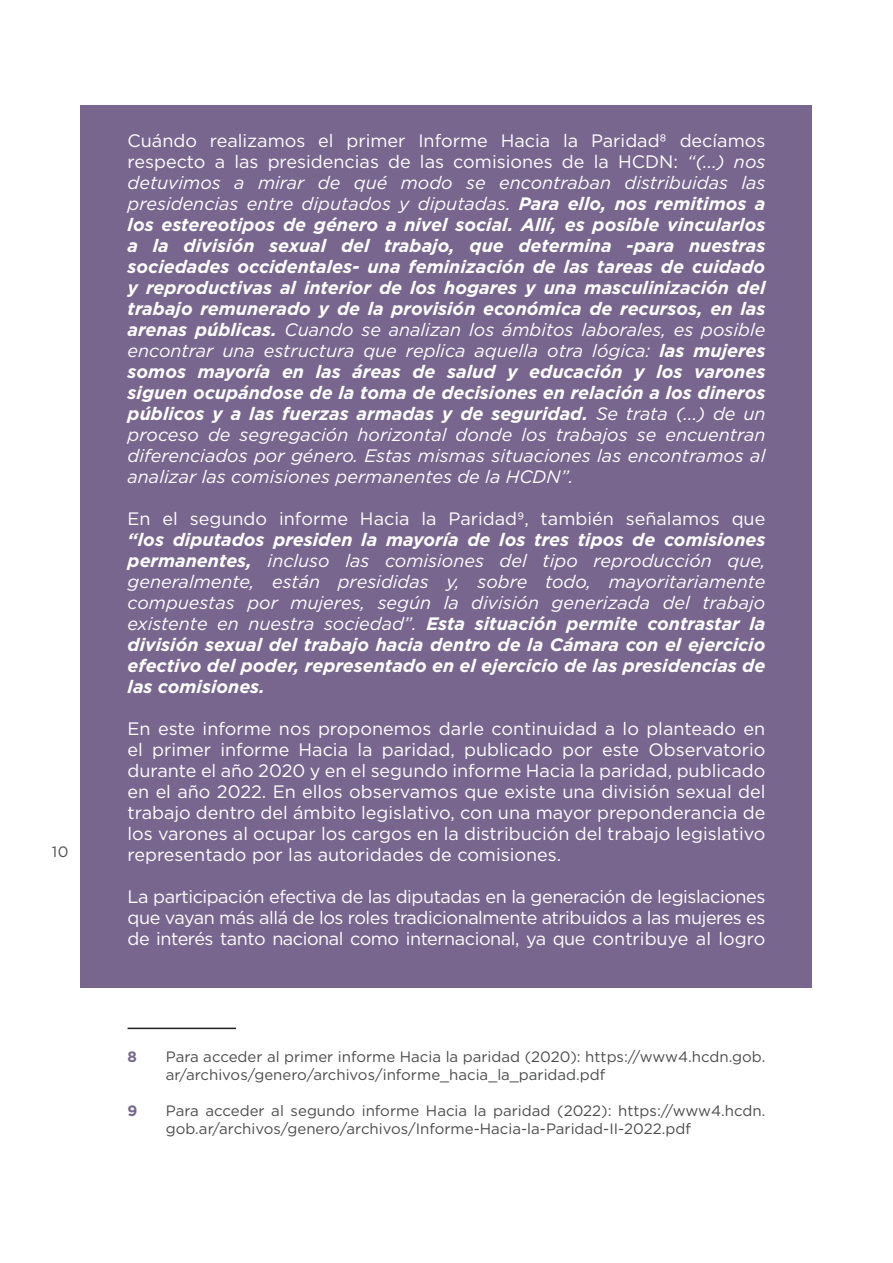
<style>
.page{position:relative;width:893px;height:1263px;background:#fff}
.page>*{position:absolute;margin:0;border:0;box-sizing:border-box;transform-origin:0 0}
.texto_va{font:italic 700 18px/21px "Gotham";color:#fff;text-align:justify}
.texto_va-2{font:18px/21px "Gotham";color:#fff;text-align:justify}
.texto_va-3{font:15px/18px "Gotham";color:#4b4c4d}
.titulos{font:700 15px "Gotham";color:#78668f}
.s1{font-weight:400;font-style:normal}
.s2{font-weight:400}
</style>
<div class="page">
<div style="left:81px;top:105px;width:731px;height:882px;background:#78668f"></div>
<hr style="left:128px;top:1028px;width:108px;height:1px;background:#231f20">
<p class="texto_va-3" style="left:52px;top:842px;width:18px">10</p>
<p class="texto_va" style="left:128px;top:130px;width:639px"><span class="s1">Cuándo realizamos el primer Informe Hacia la Paridad8 decíamos respecto a las presidencias de las comisiones de la HCDN:</span> <span class="s2">“(...) nos detuvimos a mirar de qué modo se encontraban distribuidas las presidencias entre diputados y diputadas.</span> Para ello, nos remitimos a los estereotipos de género a nivel social. Allí, es posible vincularlos a la división sexual del trabajo, que determina -para nuestras sociedades occidentales- una feminización de las tareas de cuidado y reproductivas al interior de los hogares y una masculinización del trabajo remunerado y de la provisión económica de recursos, en las arenas públicas. <span class="s2">Cuando se analizan los ámbitos laborales, es posible encontrar una estructura que replica aquella otra lógica:</span> las mujeres somos mayoría en las áreas de salud y educación y los varones siguen ocupándose de la toma de decisiones en relación a los dineros públicos y a las fuerzas armadas y de seguridad. <span class="s2">Se trata (...) de un proceso de segregación horizontal donde los trabajos se encuentran diferenciados por género. Estas mismas situaciones las encontramos al analizar las comisiones permanentes de la HCDN”.</span></p>
<p class="texto_va" style="left:128px;top:508px;width:639px"><span class="s1">En el segundo informe Hacia la Paridad9, también señalamos que </span>“los diputados presiden la mayoría de los tres tipos de comisiones permanentes, <span class="s2">incluso las comisiones del tipo reproducción que, generalmente, están presididas y, sobre todo, mayoritariamente compuestas por mujeres, según la división generizada del trabajo existente en nuestra sociedad”.</span> Esta situación permite contrastar la división sexual del trabajo hacia dentro de la Cámara con el ejercicio efectivo del poder, representado en el ejercicio de las presidencias de las comisiones.</p>
<p class="texto_va-2" style="left:128px;top:718px;width:639px">En este informe nos proponemos darle continuidad a lo planteado en el primer informe Hacia la paridad, publicado por este Observatorio durante el año 2020 y en el segundo informe Hacia la paridad, publicado en el año 2022. En ellos observamos que existe una división sexual del trabajo dentro del ámbito legislativo, con una mayor preponderancia de los varones al ocupar los cargos en la distribución del trabajo legislativo representado por las autoridades de comisiones.</p>
<p class="texto_va-2" style="left:128px;top:886px;width:639px">La participación efectiva de las diputadas en la generación de legislaciones que vayan más allá de los roles tradicionalmente atribuidos a las mujeres es de interés tanto nacional como internacional, ya que contribuye al logro</p>
<p class="titulos" style="left:128px;top:1046px;width:11px">8</p>
<p class="titulos" style="left:128px;top:1100px;width:11px">9</p>
<p class="texto_va-3" style="left:166px;top:1047px;width:601px">Para acceder al primer informe Hacia la paridad (2020): https://www4.hcdn.gob. ar/archivos/genero/archivos/informe_hacia_la_paridad.pdf</p>
<p class="texto_va-3" style="left:166px;top:1101px;width:601px">Para acceder al segundo informe Hacia la paridad (2022): https://www4.hcdn. gob.ar/archivos/genero/archivos/Informe-Hacia-la-Paridad-II-2022.pdf</p>
</div>
